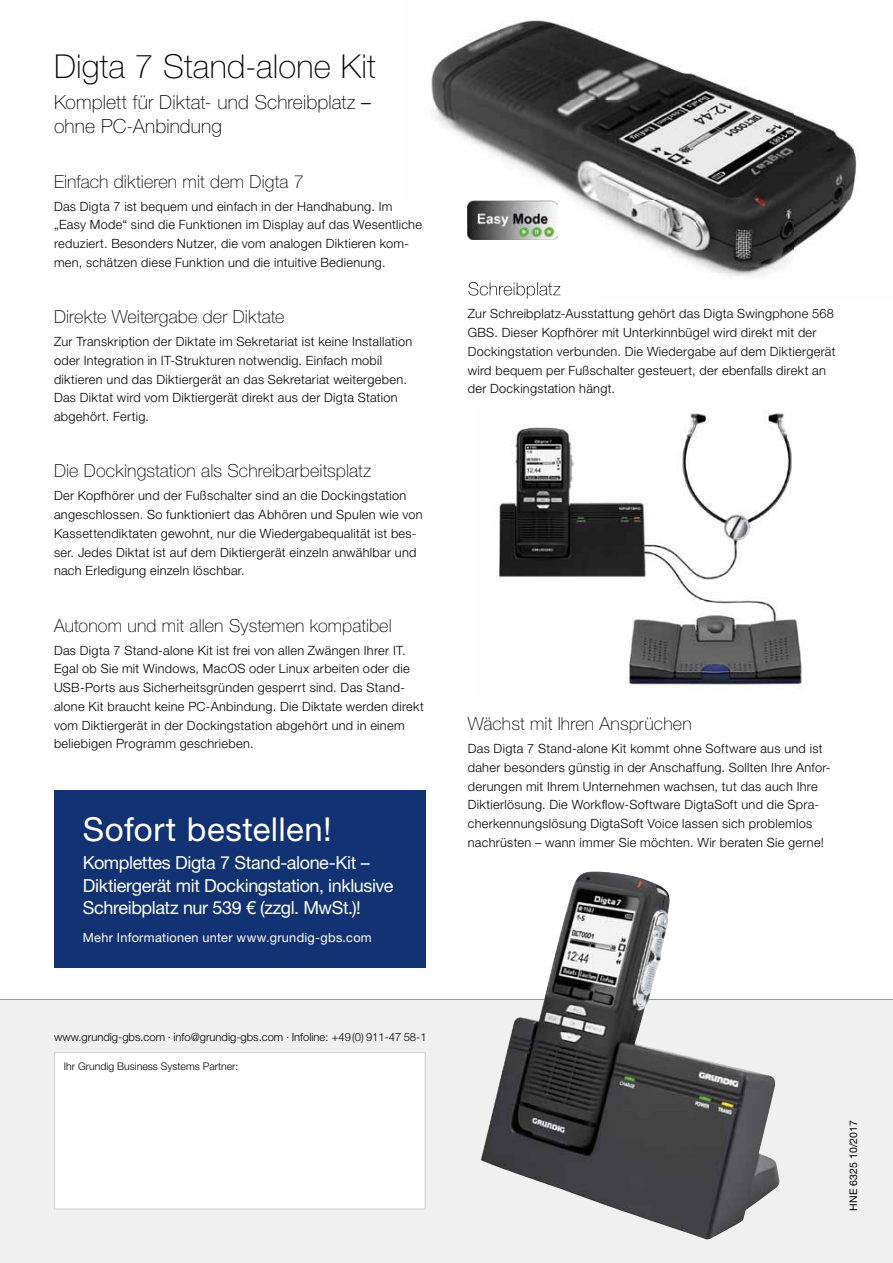
<style>
.page{position:relative;width:893px;height:1263px;background:#fff}
.page>*{position:absolute;margin:0;border:0;box-sizing:border-box;transform-origin:0 0}
.t1{font:100 33px "Helvetica Neue LT Std";letter-spacing:.005em;color:#000}
.t2{font:33px "Helvetica Neue LT Std";letter-spacing:.015em;color:#fff}
.t3{font:100 19.5px/24px "Helvetica Neue LT Std";letter-spacing:.005em;color:#000}
.t4{font:100 18px "Helvetica Neue LT Std";letter-spacing:.005em;color:#000}
.t5{font:18px/22.5px "Helvetica Neue LT Std";letter-spacing:-.025em;color:#fff}
.t6{font:300 12.75px/18.8px "Helvetica Neue LT Std";letter-spacing:.025em;color:#000}
.t7{font:12.75px "Helvetica Neue LT Std";letter-spacing:.02em;color:#fff}
.t8{font:300 11.25px "Helvetica Neue LT Std";color:#000}
.t9{font:300 10.5px "Helvetica Neue LT Std";color:#000}
.t10{font:10.5px "Helvetica Neue LT Std";letter-spacing:.01em;color:#000}
.s1{font-weight:300}
</style>
<div class="page">
<img style="left:499px;top:412px;width:306px;height:278px">
<img style="left:431px;top:19px;width:427px;height:257px">
<img style="left:468px;top:282px;width:93px;height:17px">
<div style="left:0;top:999px;width:893px;height:264px;background:#f0f0f0"></div>
<hr style="left:0;top:999px;width:893px;height:1px;background:#9d9d9c">
<img style="left:481px;top:871px;width:299px;height:369px">
<div style="left:54px;top:790px;width:371px;height:177px;background:#123274"></div>
<img style="left:467px;top:201px;width:90px;height:39px">
<div style="left:54px;top:1052px;width:371px;height:157px;background:#fff"></div>
<h1 class="t1" style="left:54px;top:47px;width:323px">Digta 7 Stand-alone Kit</h1>
<h2 class="t3" style="left:54px;top:90px;width:318px">Komplett für Diktat- und Schreibplatz <span class="s1">– </span>ohne PC-Anbindung</h2>
<h3 class="t4" style="left:54px;top:171px;width:251px">Einfach diktieren mit dem Digta 7</h3>
<p class="t6" style="left:54px;top:196px;width:370px">Das Digta 7 ist bequem und einfach in der Handhabung. Im „Easy Mode“ sind die Funktionen im Display auf das Wesentliche reduziert. Besonders Nutzer, die vom analogen Diktieren kom&shy;men, schätzen diese Funktion und die intuitive Bedienung.</p>
<h3 class="t4" style="left:54px;top:306px;width:232px">Direkte Weitergabe der Diktate</h3>
<p class="t6" style="left:54px;top:332px;width:360px">Zur Transkription der Diktate im Sekretariat ist keine Installation oder Integration in IT-Strukturen notwendig. Einfach mobil diktieren und das Diktiergerät an das Sekretariat weitergeben.<br>Das Diktat wird vom Diktiergerät direkt aus der Digta Station abgehört. Fertig.</p>
<h3 class="t4" style="left:54px;top:461px;width:318px">Die Dockingstation als Schreibarbeitsplatz</h3>
<p class="t6" style="left:54px;top:486px;width:370px">Der Kopfhörer und der Fußschalter sind an die Dockingstation angeschlossen. So funktioniert das Abhören und Spulen wie von Kassettendiktaten gewohnt, nur die Wiedergabequalität ist bes&shy;ser. Jedes Diktat ist auf dem Diktiergerät einzeln anwählbar und nach Erledigung einzeln löschbar.</p>
<h3 class="t4" style="left:54px;top:615px;width:339px">Autonom und mit allen Systemen kompatibel</h3>
<p class="t6" style="left:54px;top:640px;width:371px">Das Digta 7 Stand-alone Kit ist frei von allen Zwängen Ihrer IT.<br>Egal ob Sie mit Windows, MacOS oder Linux arbeiten oder die USB-Ports aus Sicherheitsgründen gesperrt sind. Das Stand&shy;alone Kit braucht keine PC-Anbindung. Die Diktate werden direkt vom Diktiergerät in der Dockingstation abgehört und in einem beliebigen Programm geschrieben.</p>
<h1 class="t2" style="left:83px;top:809px;width:250px">Sofort bestellen!</h1>
<h3 class="t5" style="left:83px;top:851px;width:312px">Komplettes Digta 7 Stand-alone-Kit –<br>Diktiergerät mit Dockingstation, inklusive<br>Schreibplatz nur 539 € (zzgl. MwSt.)!</h3>
<p class="t7" style="left:83px;top:929px;width:290px">Mehr Informationen unter www.grundig-gbs.com</p>
<p class="t8" style="left:54px;top:1030px;width:374px">www.grundig-gbs.com · info@grundig-gbs.com · Infoline: +49(0) 911-47 58-1</p>
<p class="t9" style="left:64px;top:1060px;width:176px">Ihr Grundig Business Systems Partner:</p>
<p class="t6" style="left:468px;top:304px;width:369px">Zur Schreibplatz-Ausstattung gehört das Digta Swingphone 568<br>GBS. Dieser Kopfhörer mit Unterkinnbügel wird direkt mit der Dockingstation verbunden. Die Wiedergabe auf dem Diktiergerät wird bequem per Fußschalter gesteuert, der ebenfalls direkt an der Dockingstation hängt.</p>
<h3 class="t4" style="left:468px;top:713px;width:225px">Wächst mit Ihren Ansprüchen</h3>
<p class="t6" style="left:468px;top:739px;width:364px">Das Digta 7 Stand-alone Kit kommt ohne Software aus und ist daher besonders günstig in der Anschaffung. Sollten Ihre Anfor&shy;derungen mit Ihrem Unternehmen wachsen, tut das auch Ihre Diktierlösung. Die Workflow-Software DigtaSoft und die Spra&shy;cherkennungslösung DigtaSoft Voice lassen sich problemlos nachrüsten – wann immer Sie möchten. Wir beraten Sie gerne!</p>
<p class="t10" style="left:847px;top:1211px;width:92px;rotate:-90deg">HNE 6325 10/2017</p>
</div>
